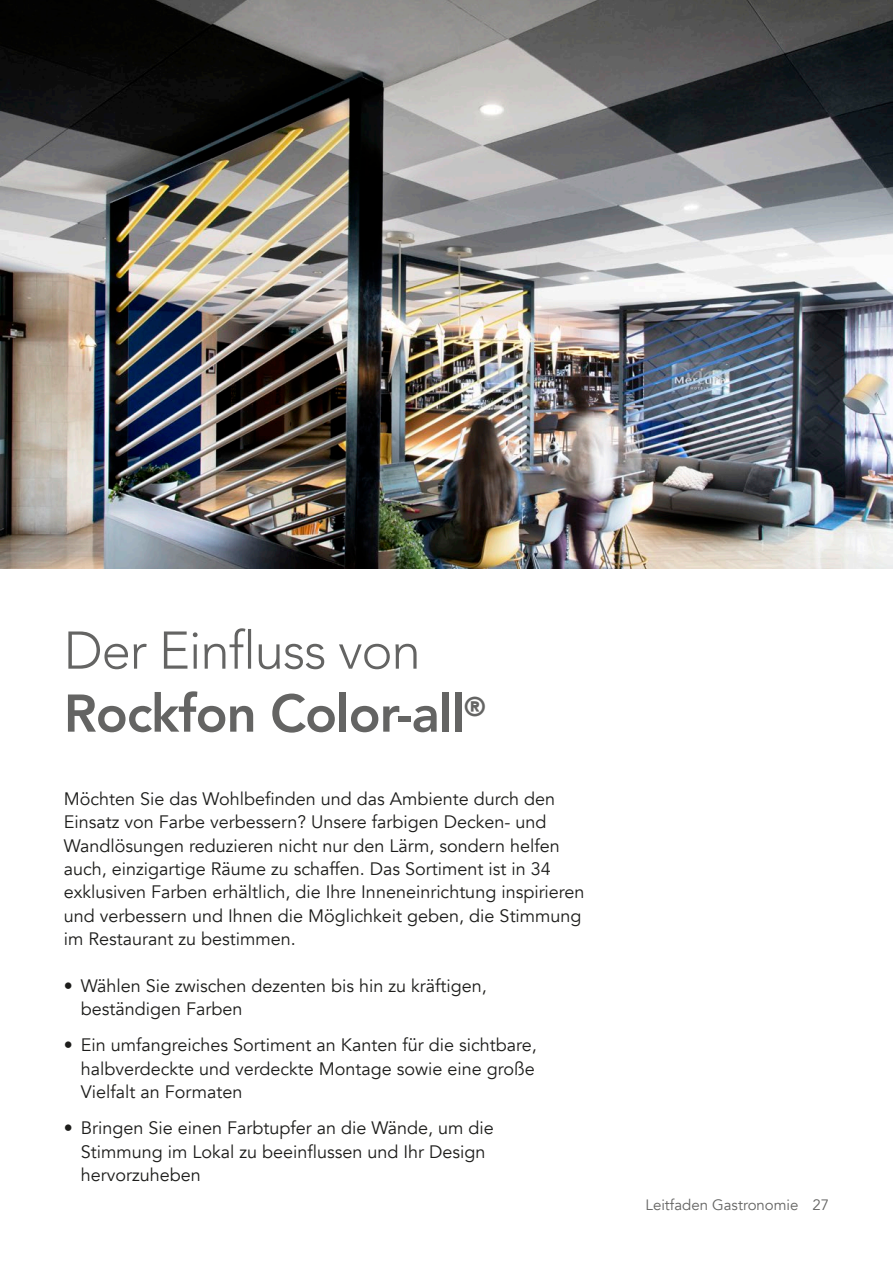
<style>
.page{position:relative;width:893px;height:1263px;background:#fff}
.page>*{position:absolute;margin:0;border:0;box-sizing:border-box;transform-origin:0 0}
.t1{font:800 52.5px/63px "Avenir";letter-spacing:-.02em;color:#646463}
.t2{font:18px/23.4px "Avenir";color:#1d1d1b}
.t3{font:15px "Avenir";color:#646463}
.s1{font-weight:300}
</style>
<div class="page">
<img style="left:0;top:0;width:893px;height:568px">
<h1 class="t1" style="left:64px;top:619px;width:423px"><span class="s1">Der Einfluss von<br></span>Rockfon Color-all<sup>®</sup></h1>
<p class="t2" style="left:64px;top:787px;width:522px">Möchten Sie das Wohlbefinden und das Ambiente durch den Einsatz von Farbe verbessern? Unsere farbigen Decken- und Wandlösungen reduzieren nicht nur den Lärm, sondern helfen auch, einzigartige Räume zu schaffen. Das Sortiment ist in 34 exklusiven Farben erhältlich, die Ihre Inneneinrichtung inspirieren und verbessern und Ihnen die Möglichkeit geben, die Stimmung im Restaurant zu bestimmen.</p>
<p class="t2" style="left:81px;top:974px;width:408px;text-indent:-17px">• Wählen Sie zwischen dezenten bis hin zu kräftigen, beständigen Farben</p>
<p class="t2" style="left:81px;top:1034px;width:457px;text-align:justify;text-indent:-17px">• Ein umfangreiches Sortiment an Kanten für die sichtbare, halbverdeckte und verdeckte Montage sowie eine große Vielfalt an Formaten</p>
<p class="t2" style="left:81px;top:1117px;width:415px;text-indent:-17px">• Bringen Sie einen Farbtupfer an die Wände, um die<br>Stimmung im Lokal zu beeinflussen und Ihr Design hervorzuheben</p>
<p class="t3" style="left:645px;top:1196px;width:155px">Leitfaden Gastronomie</p>
<p class="t3" style="left:812px;top:1196px;width:18px">27</p>
</div>
